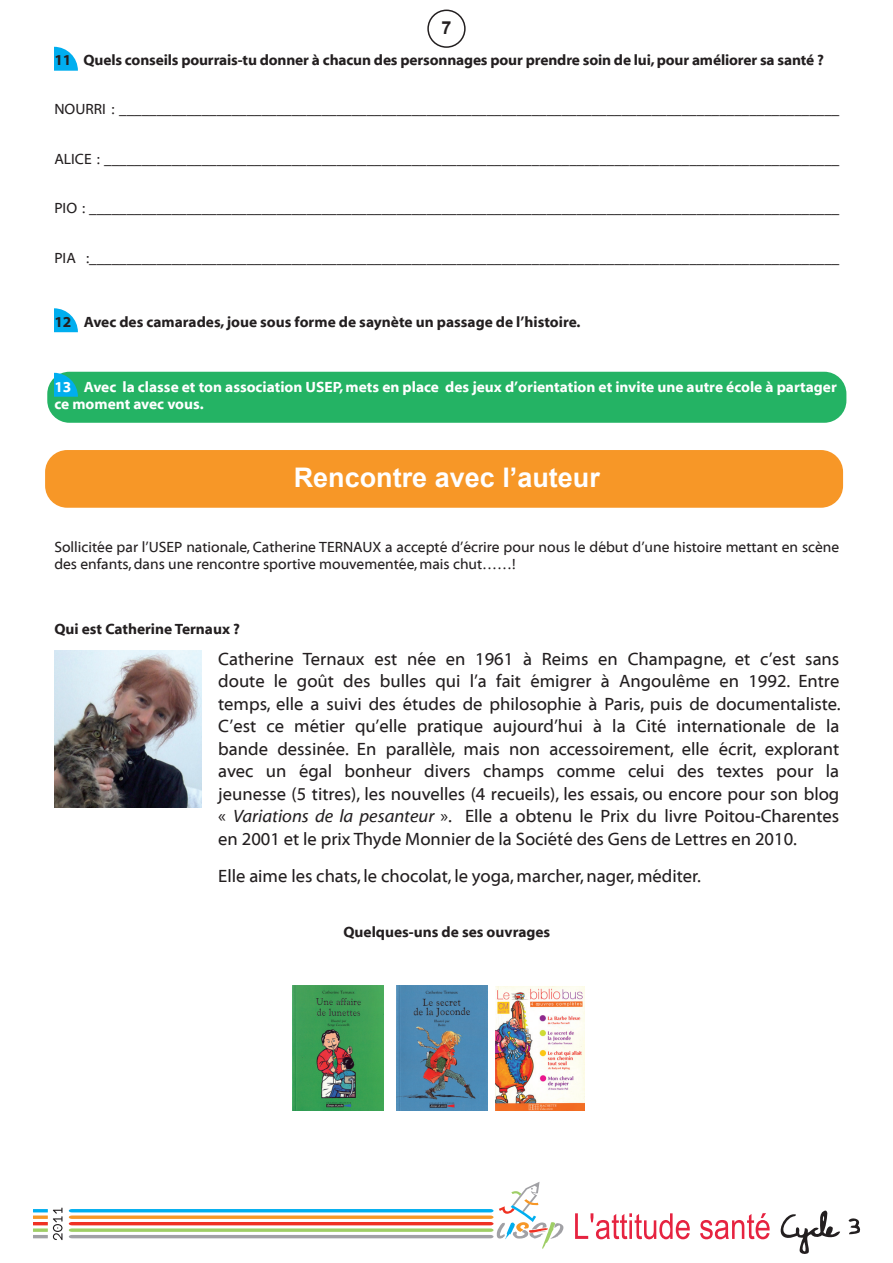
<style>
.page{position:relative;width:893px;height:1263px;background:#fff}
.page>*{position:absolute;margin:0;border:0;box-sizing:border-box;transform-origin:0 0}
.t1{font:700 27px "Arial";color:#fff}
.t2{font:18px/22.5px "Myriad Web";color:#231f20;text-align:justify}
.t3{font:700 18px "Arial";color:#231f20}
.t4{font:15px/17.2px "Myriad Web";color:#231f20}
.t5{font:15px "Myriad Bd Web";letter-spacing:-.01em;color:#231f20}
.t6{font:15px/17.2px "Myriad Bd Web";color:#fff}
.s1{font-family:"Myriad It Web"}
</style>
<div class="page">
<div style="left:427px;top:10px;width:39px;height:38px;border:2px solid #231f20;border-radius:50%"></div>
<svg style="left:848px;top:1218px;width:12px;height:16px"></svg>
<svg style="left:575px;top:1213px;width:115px;height:26px"></svg>
<svg style="left:700px;top:1210px;width:140px;height:44px"></svg>
<svg style="left:33px;top:1207px;width:30px;height:33px"></svg>
<svg style="left:69px;top:1182px;width:495px;height:67px"></svg>
<svg style="left:54px;top:308px;width:24px;height:24px"></svg>
<svg style="left:54px;top:47px;width:24px;height:24px"></svg>
<div style="left:45px;top:450px;width:798px;height:58px;background:#f79727;border-radius:22px"></div>
<div style="left:47px;top:372px;width:799px;height:51px;background:#24b364;border-radius:22px"></div>
<img style="left:293px;top:986px;width:91px;height:125px">
<img style="left:396px;top:986px;width:91px;height:125px">
<img style="left:495px;top:987px;width:89px;height:124px">
<svg style="left:54px;top:373px;width:24px;height:24px"></svg>
<img style="left:54px;top:651px;width:148px;height:157px">
<p class="t3" style="left:441px;top:16px;width:12px">7</p>
<p class="t5" style="left:54px;top:52px;width:771px">11 Quels conseils pourrais-tu donner à chacun des personnages pour prendre soin de lui, pour améliorer sa santé ?</p>
<p class="t4" style="left:54px;top:101px;width:786px">NOURRI : ________________________________________________________________________________________________</p>
<p class="t4" style="left:54px;top:151px;width:786px">ALICE : __________________________________________________________________________________________________</p>
<p class="t4" style="left:54px;top:200px;width:786px">PIO : ____________________________________________________________________________________________________</p>
<p class="t4" style="left:54px;top:250px;width:786px">PIA :____________________________________________________________________________________________________</p>
<p class="t5" style="left:54px;top:314px;width:528px">12 Avec des camarades, joue sous forme de saynète un passage de l’histoire.</p>
<p class="t6" style="left:54px;top:378px;width:784px">13 Avec la classe et ton association USEP, mets en place des jeux d’orientation et invite une autre école à partager ce moment avec vous.</p>
<p class="t1" style="left:294px;top:460px;width:308px">Rencontre avec l’auteur</p>
<p class="t4" style="left:54px;top:539px;width:786px">Sollicitée par l’USEP nationale, Catherine TERNAUX a accepté d’écrire pour nous le début d’une histoire mettant en scène des enfants, dans une rencontre sportive mouvementée, mais chut……!</p>
<p class="t5" style="left:54px;top:620px;width:187px">Qui est Catherine Ternaux ?</p>
<p class="t2" style="left:218px;top:648px;width:624px">Catherine Ternaux est née en 1961 à Reims en Champagne, et c’est sans doute le goût des bulles qui l’a fait émigrer à Angoulême en 1992. Entre temps, elle a suivi des études de philosophie à Paris, puis de documentaliste.<br>C’est ce métier qu’elle pratique aujourd’hui à la Cité internationale de la bande dessinée. En parallèle, mais non accessoirement, elle écrit, explorant avec un égal bonheur divers champs comme celui des textes pour la jeunesse (5 titres), les nouvelles (4 recueils), les essais, ou encore pour son blog « <span class="s1">Variations de la pesanteur</span> ». Elle a obtenu le Prix du livre Poitou-Charentes en 2001 et le prix Thyde Monnier de la Société des Gens de Lettres en 2010.</p>
<p class="t2" style="left:218px;top:865px;width:484px">Elle aime les chats, le chocolat, le yoga, marcher, nager, méditer.</p>
<p class="t5" style="left:343px;top:924px;width:208px">Quelques-uns de ses ouvrages</p>
</div>
